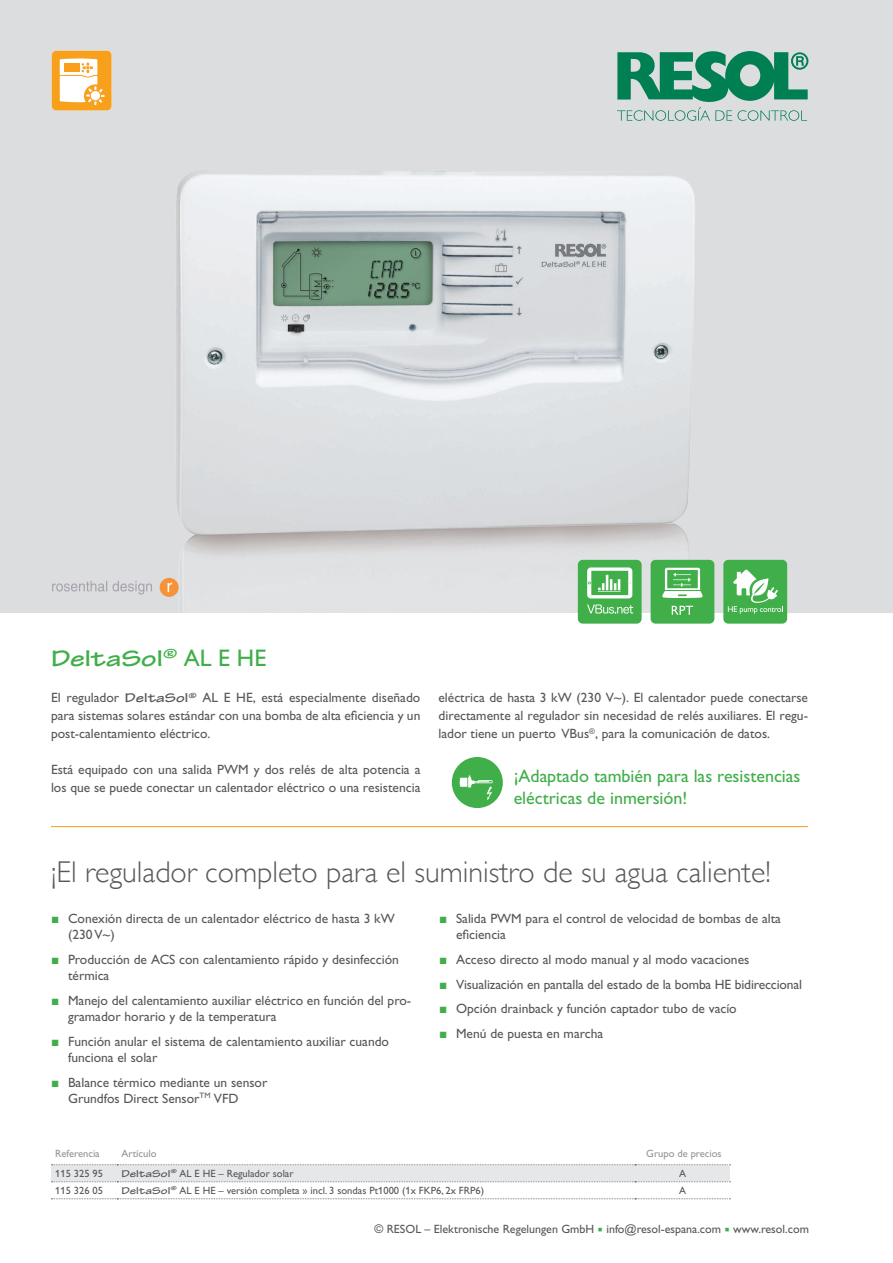
<style>
.page{position:relative;width:893px;height:1263px;background:#fff}
.page>*{position:absolute;margin:0;border:0;box-sizing:border-box;transform-origin:0 0}
.Überschrift_Produktb{font:300 30px "Gill Sans";color:#57585a}
.Überschrift_Produkt{font:700 expanded 24px "Tekton Pro";color:#40ae49}
.Zusatztext_8PT_Grün{font:18px/21.6px "Gill Alt One";color:#40ae49}
.Fließtext_9Pt{font:13.5px/16.2px "Gill Alt One";color:#57585a}
.Zusatztext_8PT_Grau{font:12px "Gill Alt One";color:#57585a}
.PL_TEXT{font:10.5px "Gill Alt One";color:#57585a}
.PB_ÜBERSCHRIFT{font:10.5px "Gill Alt One";color:#939598}
.s1{font-family:"Gill Alt One";font-weight:400;font-stretch:normal}
.s2{font-family:"Tekton Pro";font-weight:700;font-stretch:expanded}
.s3{font-family:"Arial";font-weight:700;color:#40ae49}
.s4{color:#40ae49}
</style>
<div class="page">
<div style="left:0;top:0;width:893px;height:612px;background:#dcdddf"></div>
<svg style="left:52px;top:51px;width:60px;height:59px;background:#fac372"></svg>
<img style="left:159px;top:171px;width:556px;height:441px">
<hr style="left:51px;top:826px;width:757px;height:1px;background:#f89f1c">
<div style="left:452px;top:757px;width:51px;height:51px;background:#40ae49;border-radius:50%"></div>
<svg style="left:460px;top:775px;width:33px;height:25px"></svg>
<div style="left:723px;top:560px;width:64px;height:64px;background:#40ae49;border-radius:5px"></div>
<svg style="left:728px;top:569px;width:55px;height:45px"></svg>
<div style="left:651px;top:560px;width:63px;height:64px;background:#40ae49;border-radius:5px"></div>
<svg style="left:672px;top:606px;width:21px;height:9px"></svg>
<svg style="left:662px;top:568px;width:41px;height:30px"></svg>
<div style="left:578px;top:560px;width:64px;height:64px;background:#40ae49;border-radius:5px"></div>
<svg style="left:587px;top:567px;width:45px;height:31px"></svg>
<svg style="left:587px;top:604px;width:46px;height:10px"></svg>
<svg style="left:51px;top:1164px;width:680px;height:35px"></svg>
<div style="left:160px;top:578px;width:19px;height:19px;background:#f69238;border-radius:50%"></div>
<svg style="left:168px;top:583px;width:4px;height:9px"></svg>
<svg style="left:52px;top:581px;width:100px;height:13px"></svg>
<svg style="left:617px;top:51px;width:191px;height:70px"></svg>
<p class="Überschrift_Produkt" style="left:51px;top:644px;width:217px">DeltaSol<sup>®</sup> <span class="s1">AL E HE</span></p>
<p class="Fließtext_9Pt" style="left:51px;top:688px;width:371px;line-height:18px;text-align:justify">El regulador <span class="s2">DeltaSol</span><sup>®</sup> AL E HE, está especialmente diseñado para sistemas solares estándar con una bomba de alta eficiencia y un post-calentamiento eléctrico.</p>
<p class="Fließtext_9Pt" style="left:51px;top:760px;width:371px;line-height:18px">Está equipado con una salida PWM y dos relés de alta potencia a los que se puede conectar un calentador eléctrico o una resistencia</p>
<p class="Fließtext_9Pt" style="left:438px;top:688px;width:371px;line-height:18px;text-align:justify">eléctrica de hasta 3 kW (230 V~). El calentador puede conectarse directamente al regulador sin necesidad de relés auxiliares. El regu&shy;lador tiene un puerto VBus<sup>®</sup>, para la comunicación de datos.</p>
<p class="Zusatztext_8PT_Grün" style="left:514px;top:765px;width:288px">¡Adaptado también para las resistencias eléctricas de inmersión!</p>
<p class="Überschrift_Produktb" style="left:51px;top:849px;width:721px">¡El regulador completo para el suministro de su agua caliente!</p>
<p class="Fließtext_9Pt" style="left:68px;top:910px;width:328px;text-indent:-17px"><span class="s3">■</span> Conexión directa de un calentador eléctrico de hasta 3 kW (230 V~)</p>
<p class="Fließtext_9Pt" style="left:68px;top:951px;width:332px;text-indent:-17px"><span class="s3">■</span> Producción de ACS con calentamiento rápido y desinfección térmica</p>
<p class="Fließtext_9Pt" style="left:68px;top:992px;width:345px;text-indent:-17px"><span class="s3">■</span> Manejo del calentamiento auxiliar eléctrico en función del pro&shy;gramador horario y de la temperatura</p>
<p class="Fließtext_9Pt" style="left:68px;top:1033px;width:323px;text-indent:-17px"><span class="s3">■</span> Función anular el sistema de calentamiento auxiliar cuando funciona el solar</p>
<p class="Fließtext_9Pt" style="left:68px;top:1074px;width:201px;text-indent:-17px"><span class="s3">■</span> Balance térmico mediante un sensor<br>Grundfos Direct Sensor<sup>TM</sup> VFD</p>
<p class="Fließtext_9Pt" style="left:456px;top:910px;width:326px;text-indent:-17px"><span class="s3">■</span> Salida PWM para el control de velocidad de bombas de alta eficiencia</p>
<p class="Fließtext_9Pt" style="left:439px;top:951px;width:312px"><span class="s3">■</span> Acceso directo al modo manual y al modo vacaciones</p>
<p class="Fließtext_9Pt" style="left:439px;top:976px;width:364px"><span class="s3">■</span> Visualización en pantalla del estado de la bomba HE bidireccional</p>
<p class="Fließtext_9Pt" style="left:439px;top:1001px;width:299px"><span class="s3">■</span> Opción drainback y función captador tubo de vacío</p>
<p class="Fließtext_9Pt" style="left:439px;top:1025px;width:166px"><span class="s3">■</span> Menú de puesta en marcha</p>
<p class="PB_ÜBERSCHRIFT" style="left:55px;top:1147px;width:46px">Referencia</p>
<p class="PB_ÜBERSCHRIFT" style="left:121px;top:1147px;width:37px">Artículo</p>
<p class="PB_ÜBERSCHRIFT" style="left:646px;top:1147px;width:77px">Grupo de precios</p>
<p class="PL_TEXT" style="left:55px;top:1167px;width:49px">115 325 95</p>
<p class="PL_TEXT" style="left:121px;top:1167px;width:174px"><span class="s2">DeltaSol</span><sup>®</sup> AL E HE – Regulador solar</p>
<p class="PL_TEXT" style="left:679px;top:1167px;width:9px">A</p>
<p class="PL_TEXT" style="left:55px;top:1184px;width:49px">115 326 05</p>
<p class="PL_TEXT" style="left:121px;top:1184px;width:364px"><span class="s2">DeltaSol</span><sup>®</sup> AL E HE – versión completa » incl. 3 sondas Pt1000 (1x FKP6, 2x FRP6)</p>
<p class="PL_TEXT" style="left:679px;top:1184px;width:9px">A</p>
<p class="Zusatztext_8PT_Grau" style="left:374px;top:1222px;width:436px">© RESOL – Elektronische Regelungen GmbH <span class="s4">▪</span> info@resol-espana.com <span class="s4">▪</span> www.resol.com</p>
</div>
